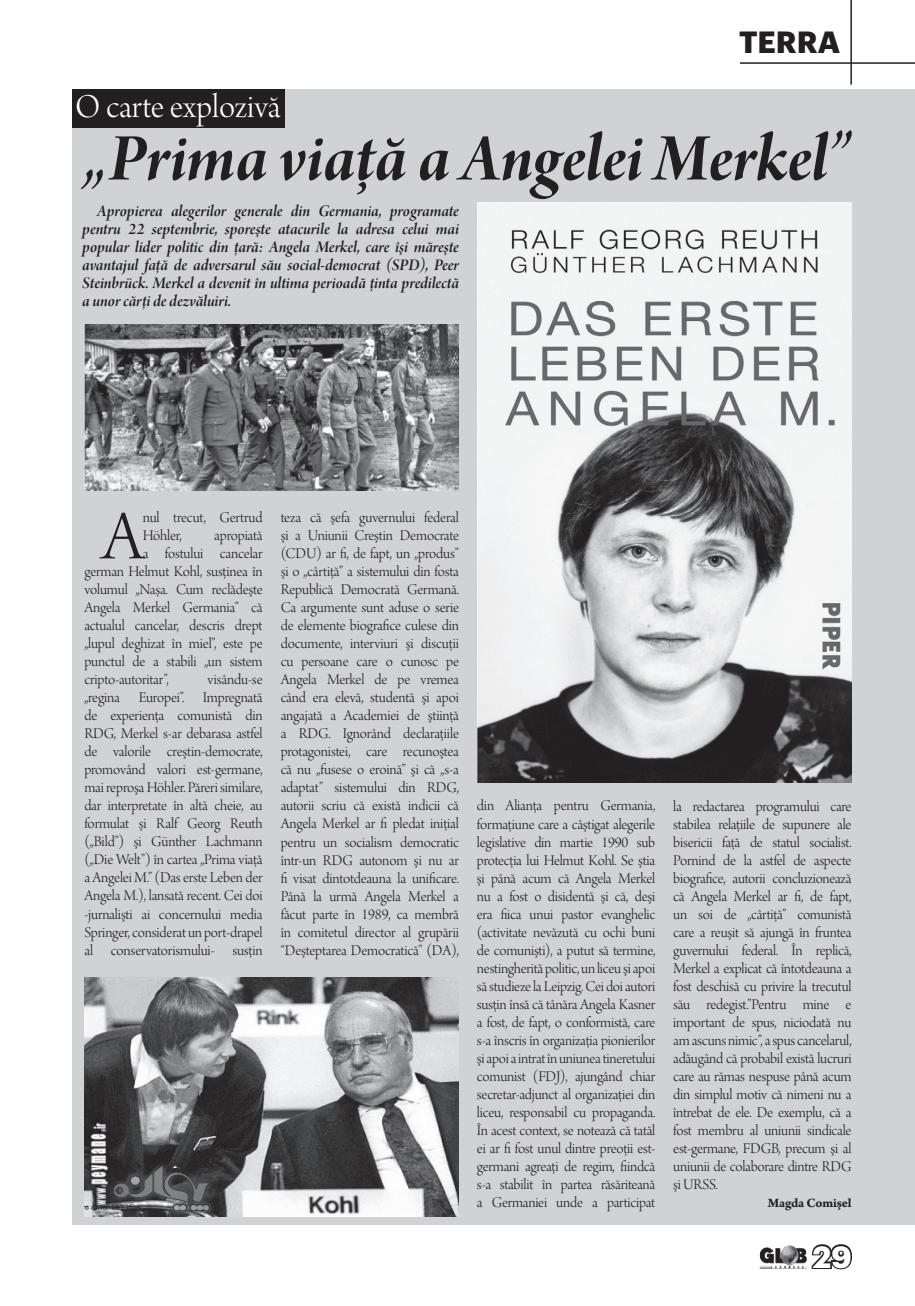
<style>
.page{position:relative;width:915px;height:1306px;background:#fff}
.page>*{position:absolute;margin:0;border:0;box-sizing:border-box;transform-origin:0 0}
.t1{font:74.25px "Arno Pro Light Display";color:#231f20}
.t2{font:71.55px "Arno Pro Bold Italic Display";letter-spacing:-.005em;color:#231f20}
.t3{font:35.25px "Arno Pro Light Display";color:#fff}
.t4{font:700 30px "Graphik";color:#231f20}
.t5{font:700 30px "Graphik";color:#fff}
.t6{font:17.25px/18px "Arno Pro Smbd Italic Display";letter-spacing:-.005em;color:#231f20;text-align:justify}
.t7{font:15.75px/18px "Arno Pro Light Display";letter-spacing:-.01em;color:#231f20;text-align:justify}
.t8{font:13.5px "Arno Pro Bold Sm Text";letter-spacing:-.015em;color:#231f20}
</style>
<div class="page">
<svg style="left:811px;top:1244px;width:41px;height:26px"></svg>
<img style="left:759px;top:1245px;width:48px;height:24px">
<div style="left:72px;top:89px;width:842px;height:1136px;background:#d1d2d4"></div>
<hr style="left:850px;top:0;width:1px;height:85px;background:#231f20">
<hr style="left:739px;top:62px;width:175px;height:2px;background:#231f20">
<img style="left:84px;top:324px;width:375px;height:167px">
<img style="left:84px;top:977px;width:375px;height:239px">
<img style="left:477px;top:203px;width:374px;height:579px">
<div style="left:72px;top:89px;width:212px;height:39px;background:#231f20"></div>
<h3 class="t3" style="left:75px;top:87px;width:207px">O carte explozivă</h3>
<h3 class="t4" style="left:738px;top:18px;width:103px">TERRA</h3>
<h2 class="t2" style="left:83px;top:118px;width:768px">„Prima viaţă a Angelei Merkel”</h2>
<p class="t6" style="left:82px;top:203px;width:378px;text-indent:15px">Apropierea alegerilor generale din Germania, programate pentru 22 septembrie, sporeşte atacurile la adresa celui mai popular lider politic din ţară: Angela Merkel, care îşi măreşte avantajul faţă de adversarul său social-democrat (SPD), Peer Steinbrück. Merkel a devenit în ultima perioadă ţinta predilectă a unor cărţi de dezvăluiri.</p>
<p class="t7" style="left:143px;top:509px;width:121px">nul trecut, Gertrud<br>Höhler,</p>
<h1 class="t1" style="left:102px;top:496px;width:43px">A</h1>
<p class="t7" style="left:214px;top:527px;width:50px">apropiată</p>
<p class="t7" style="left:143px;top:545px;width:121px">a fostului cancelar</p>
<p class="t7" style="left:84px;top:563px;width:180px">german Helmut Kohl, susţinea în</p>
<p class="t7" style="left:84px;top:581px;width:180px">volumul „Nașa. Cum reclădeşte</p>
<p class="t7" style="left:84px;top:599px;width:180px">Angela Merkel Germania” că</p>
<p class="t7" style="left:84px;top:617px;width:180px">actualul cancelar, descris drept</p>
<p class="t7" style="left:84px;top:635px;width:180px">„lupul deghizat în miel”, este pe</p>
<p class="t7" style="left:84px;top:653px;width:180px">punctul de a stabili „un sistem</p>
<p class="t7" style="left:84px;top:671px;width:86px">cripto-autoritar”,</p>
<p class="t7" style="left:84px;top:671px;width:180px;text-indent:123px">visându-se „regina Europei”. Impregnată de experienţa comunistă din RDG, Merkel s-ar debarasa astfel de valorile creştin-democrate, promovând valori est-germane, mai reproşa Höhler. Păreri similare, dar interpretate în altă cheie, au formulat şi Ralf Georg Reuth („Bild”) şi Günther Lachmann („Die Welt”) în cartea „Prima viaţă a Angelei M.” (Das erste Leben der Angela M.), lansată recent. Cei doi -jurnalişti ai concernului media Springer, considerat un port-drapel al conservatorismului- susţin</p>
<p class="t7" style="left:280px;top:509px;width:180px">teza că şefa guvernului federal şi a Uniunii Creştin Democrate (CDU) ar fi, de fapt, un „produs” şi o „cârtiţă” a sistemului din fosta Republică Democrată Germană.<br>Ca argumente sunt aduse o serie de elemente biografice culese din documente, interviuri şi discuţii cu persoane care o cunosc pe Angela Merkel de pe vremea când era elevă, studentă şi apoi angajată a Academiei de ştiinţă a RDG. Ignorând declaraţiile protagonistei, care recunoştea că nu „fusese o eroină” şi că „s-a adaptat” sistemului din RDG, autorii scriu că există indicii că Angela Merkel ar fi pledat iniţial pentru un socialism democratic într-un RDG autonom şi nu ar fi visat dintotdeauna la unificare.<br>Până la urmă Angela Merkel a făcut parte în 1989, ca membră în comitetul director al grupării “Deşteptarea Democratică” (DA),</p>
<p class="t7" style="left:477px;top:797px;width:180px">din Alianţa pentru Germania, formaţiune care a câştigat alegerile legislative din martie 1990 sub protecţia lui Helmut Kohl. Se ştia şi până acum că Angela Merkel nu a fost o disidentă şi că, deşi era fiica unui pastor evanghelic (activitate nevăzută cu ochi buni de comunişti), a putut să termine, nestingherită politic, un liceu şi apoi să studieze la Leipzig. Cei doi autori susţin însă că tânăra Angela Kasner a fost, de fapt, o conformistă, care s-a înscris în organizaţia pionierilor şi apoi a intrat în uniunea tineretului comunist (FDJ), ajungând chiar secretar-adjunct al organizaţiei din liceu, responsabil cu propaganda.<br>În acest context, se notează că tatăl ei ar fi fost unul dintre preoţii est&shy;germani agreaţi de regim, fiindcă s-a stabilit în partea răsăriteană a Germaniei unde a participat</p>
<p class="t7" style="left:673px;top:798px;width:180px">la redactarea programului care stabilea relaţiile de supunere ale bisericii faţă de statul socialist.<br>Pornind de la astfel de aspecte biografice, autorii concluzionează că Angela Merkel ar fi, de fapt, un soi de „cârtiţă” comunistă care a reuşit să ajungă în fruntea guvernului federal. În replică, Merkel a explicat că întotdeauna a fost deschisă cu privire la trecutul său redegist.”Pentru mine e important de spus, niciodată nu am ascuns nimic”, a spus cancelarul, adăugând că probabil există lucruri care au rămas nespuse până acum din simplul motiv că nimeni nu a întrebat de ele. De exemplu, că a fost membru al uniunii sindicale est-germane, FDGB, precum şi al uniunii de colaborare dintre RDG şi URSS.</p>
<p class="t8" style="left:767px;top:1194px;width:85px">Magda Comişel</p>
<h3 class="t5" style="left:812px;top:1233px;width:40px">29</h3>
</div>
